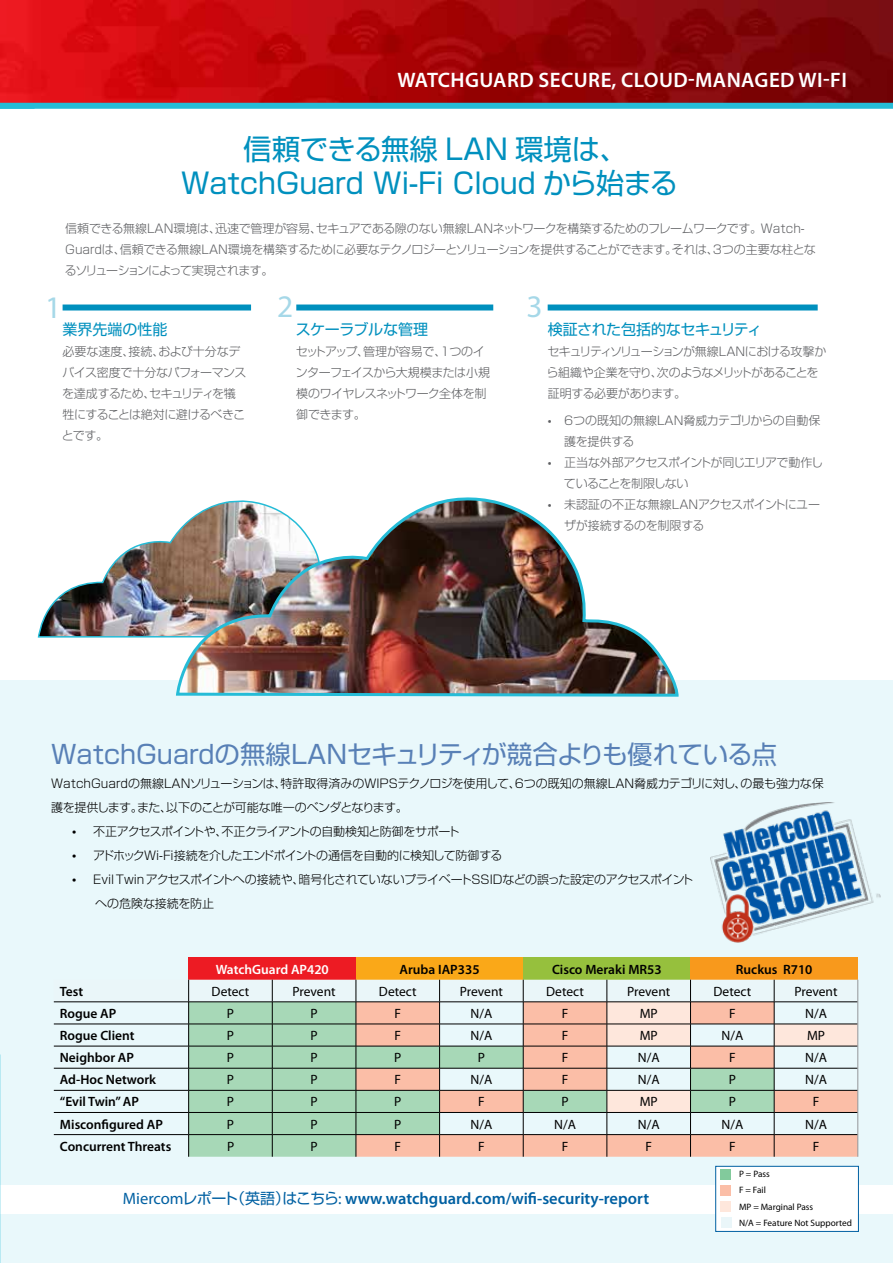
<style>
.page{position:relative;width:893px;height:1263px;background:#fff}
.page>*{position:absolute;margin:0;border:0;box-sizing:border-box;transform-origin:0 0}
.t1{font:31.5px "Myriad Pro";color:#a6d8e8}
.t2{font:28.5px/34.2px "Shin Go Pro";color:#0090be;text-align:center}
.t3{font:25.5px "Shin Go Pro";color:#5880b6}
.t4{font:600 21px "Myriad Pro";letter-spacing:.02em;color:#fff}
.t5{font:600 16.5px "Myriad Pro";color:#0060a2}
.t6{font:15px "Shin Go Pro";letter-spacing:-.015em;color:#0090be}
.t7{font:13.5px "Myriad Pro";color:#000}
.t8{font:600 13.5px "Myriad Pro";color:#000}
.t9{font:600 13.5px "Myriad Pro";color:#fff}
.t10{font:300 12px/21px "Shin Go Pro";letter-spacing:-.035em;color:#5e5f62}
.t11{font:300 12px/24px "Shin Go Pro";letter-spacing:-.03em;color:#000}
.t12{font:300 12px/24px "Shin Go Pro";letter-spacing:-.01em;color:#000}
.t13{font:300 12px/21px "Shin Go Pro";letter-spacing:-.06em;color:#5e5f62}
.t14{font:300 12px "Shin Go Pro";letter-spacing:-.055em;color:#000}
.t15{font:300 12px/21px "Shin Go Pro";letter-spacing:-.01em;color:#5e5f62}
.t16{font:9.3px/16.5px "Myriad Pro";color:#000}
.s1{font-family:"Myriad Pro";font-weight:400;font-size:13.5px}
.s2{font-family:"Myriad Pro";font-weight:400;font-size:15px}
.s3{font-weight:400}
.s4{font-family:"Shin Go Pro";font-weight:400;font-size:15px}
</style>
<div class="page">
<div style="left:0;top:680px;width:893px;height:583px;background:#e9f8fb"></div>
<div style="left:0;top:1186px;width:893px;height:28px;background:#fff"></div>
<div style="left:189px;top:957px;width:167px;height:23px;background:#ed1b23"></div>
<div style="left:356px;top:957px;width:167px;height:23px;background:#faa818"></div>
<div style="left:523px;top:957px;width:167px;height:23px;background:#96c03d"></div>
<div style="left:690px;top:957px;width:168px;height:23px;background:#f8991c"></div>
<svg style="left:54px;top:980px;width:804px;height:177px"></svg>
<img style="left:710px;top:803px;width:170px;height:140px">
<img style="left:37px;top:535px;width:138px;height:103px">
<img style="left:175px;top:497px;width:504px;height:200px">
<img style="left:0;top:0;width:893px;height:103px">
<div style="left:0;top:103px;width:893px;height:6px;background:#25bcd7"></div>
<div style="left:63px;top:304px;width:188px;height:6px;background:#0090be"></div>
<div style="left:296px;top:304px;width:197px;height:6px;background:#0090be"></div>
<div style="left:548px;top:304px;width:270px;height:6px;background:#0090be"></div>
<div style="left:715px;top:1166px;width:144px;height:65px;background:#fff;border:1px solid #0060a2"></div>
<div style="left:721px;top:1169px;width:10px;height:11px;background:#82ca9c"></div>
<div style="left:721px;top:1185px;width:10px;height:11px;background:#fbbea7"></div>
<div style="left:721px;top:1202px;width:10px;height:10px;background:#fee7dc"></div>
<div style="left:721px;top:1217px;width:11px;height:11px;background:#eaf6f9"></div>
<h3 class="t4" style="left:397px;top:68px;width:451px">WATCHGUARD SECURE, CLOUD-MANAGED WI-FI</h3>
<h2 class="t2" style="left:181px;top:129px;width:498px">信頼できる無線 LAN 環境は、<br>WatchGuard Wi-Fi Cloud から始まる</h2>
<p class="t10" style="left:65px;top:216px;width:753px">信頼できる無線LAN環境は、迅速で管理が容易、セキュアである隙のない無線LANネットワークを構築するためのフレームワークです。Watch-<br>Guardは、信頼できる無線LAN環境を構築するために必要なテクノロジーとソリューションを提供することができます。それは、3つの主要な柱となるソリューションによって実現されます。</p>
<h1 class="t1" style="left:45px;top:290px;width:18px">1</h1>
<h1 class="t1" style="left:277px;top:289px;width:18px">2</h1>
<h1 class="t1" style="left:527px;top:289px;width:18px">3</h1>
<p class="t6" style="left:63px;top:317px;width:106px">業界先端の性能</p>
<p class="t10" style="left:62px;top:340px;width:186px">必要な速度、接続、および十分なデバイス密度で十分なパフォーマンスを達成するため、セキュリティを犠牲にすることは絶対に避けるべきことです。</p>
<p class="t6" style="left:296px;top:317px;width:134px">スケーラブルな管理</p>
<p class="t10" style="left:296px;top:340px;width:196px">セットアップ、管理が容易で、1つのインターフェイスから大規模または小規模のワイヤレスネットワーク全体を制御できます。</p>
<p class="t6" style="left:548px;top:317px;width:216px">検証された包括的なセキュリティ</p>
<p class="t10" style="left:547px;top:340px;width:281px">セキュリティソリューションが無線LANにおける攻撃から組織や企業を守り、次のようなメリットがあることを証明する必要があります。</p>
<p class="t15" style="left:564px;top:409px;width:258px;text-indent:-16px"><span class="s1">•</span> 6つの既知の無線LAN脅威カテゴリからの自動保護を提供する</p>
<p class="t13" style="left:564px;top:451px;width:261px;text-indent:-16px"><span class="s1">•</span> 正当な外部アクセスポイントが同じエリアで動作していることを制限しない</p>
<p class="t10" style="left:564px;top:493px;width:257px;text-indent:-16px"><span class="s1">•</span> 未認証の不正な無線LANアクセスポイントにユーザが接続するのを制限する</p>
<h3 class="t3" style="left:51px;top:733px;width:727px">WatchGuardの無線LANセキュリティが競合よりも優れている点</h3>
<p class="t12" style="left:51px;top:770px;width:774px">WatchGuardの無線LANソリューションは、特許取得済みのWIPSテクノロジを使用して、6つの既知の無線LAN脅威カテゴリに対し、の最も強力な保護を提供します。また、以下のことが可能な唯一のベンダとなります。</p>
<p class="t14" style="left:72px;top:821px;width:389px"><span class="s2">•</span> 不正アクセスポイントや、不正クライアントの自動検知と防御をサポート</p>
<p class="t11" style="left:72px;top:842px;width:432px"><span class="s2">•</span> アドホックWi-Fi接続を介したエンドポイントの通信を自動的に検知して防御する</p>
<p class="t11" style="left:51px;top:866px;width:655px;text-indent:21px"><span class="s2">•</span> Evil Twin アクセスポイントへの接続や、暗号化されていないプライベートSSIDなどの誤った設定のアクセスポイント　　　　 への危険な接続を防止</p>
<p class="t9" style="left:216px;top:962px;width:115px">WatchGuard AP420</p>
<p class="t8" style="left:400px;top:962px;width:81px">Aruba IAP335</p>
<p class="t8" style="left:552px;top:962px;width:111px">Cisco Meraki MR53</p>
<p class="t8" style="left:736px;top:962px;width:78px">Ruckus R710</p>
<p class="t8" style="left:60px;top:984px;width:25px">Test</p>
<p class="t7" style="left:212px;top:984px;width:39px">Detect</p>
<p class="t7" style="left:293px;top:984px;width:45px">Prevent</p>
<p class="t7" style="left:379px;top:984px;width:39px">Detect</p>
<p class="t7" style="left:460px;top:984px;width:45px">Prevent</p>
<p class="t7" style="left:546px;top:984px;width:39px">Detect</p>
<p class="t7" style="left:627px;top:984px;width:45px">Prevent</p>
<p class="t7" style="left:713px;top:984px;width:39px">Detect</p>
<p class="t7" style="left:794px;top:984px;width:45px">Prevent</p>
<p class="t8" style="left:60px;top:1006px;width:58px">Rogue AP</p>
<p class="t7" style="left:227px;top:1006px;width:9px">P</p>
<p class="t7" style="left:311px;top:1006px;width:9px">P</p>
<p class="t7" style="left:394px;top:1006px;width:8px">F</p>
<p class="t7" style="left:471px;top:1006px;width:23px">N/A</p>
<p class="t7" style="left:562px;top:1006px;width:8px">F</p>
<p class="t7" style="left:640px;top:1006px;width:20px">MP</p>
<p class="t7" style="left:729px;top:1006px;width:8px">F</p>
<p class="t7" style="left:805px;top:1006px;width:23px">N/A</p>
<p class="t8" style="left:60px;top:1028px;width:76px">Rogue Client</p>
<p class="t7" style="left:227px;top:1028px;width:9px">P</p>
<p class="t7" style="left:311px;top:1028px;width:9px">P</p>
<p class="t7" style="left:394px;top:1028px;width:8px">F</p>
<p class="t7" style="left:471px;top:1028px;width:23px">N/A</p>
<p class="t7" style="left:562px;top:1028px;width:8px">F</p>
<p class="t7" style="left:640px;top:1028px;width:20px">MP</p>
<p class="t7" style="left:721px;top:1028px;width:23px">N/A</p>
<p class="t7" style="left:807px;top:1028px;width:20px">MP</p>
<p class="t8" style="left:60px;top:1050px;width:76px">Neighbor AP</p>
<p class="t7" style="left:227px;top:1050px;width:9px">P</p>
<p class="t7" style="left:311px;top:1050px;width:9px">P</p>
<p class="t7" style="left:394px;top:1050px;width:9px">P</p>
<p class="t7" style="left:478px;top:1050px;width:9px">P</p>
<p class="t7" style="left:562px;top:1050px;width:8px">F</p>
<p class="t7" style="left:638px;top:1050px;width:23px">N/A</p>
<p class="t7" style="left:729px;top:1050px;width:8px">F</p>
<p class="t7" style="left:805px;top:1050px;width:23px">N/A</p>
<p class="t8" style="left:60px;top:1072px;width:98px">Ad-Hoc Network</p>
<p class="t7" style="left:227px;top:1072px;width:9px">P</p>
<p class="t7" style="left:311px;top:1072px;width:9px">P</p>
<p class="t7" style="left:395px;top:1072px;width:8px">F</p>
<p class="t7" style="left:471px;top:1072px;width:23px">N/A</p>
<p class="t7" style="left:562px;top:1072px;width:8px">F</p>
<p class="t7" style="left:638px;top:1072px;width:23px">N/A</p>
<p class="t7" style="left:729px;top:1072px;width:9px">P</p>
<p class="t7" style="left:805px;top:1072px;width:23px">N/A</p>
<p class="t8" style="left:60px;top:1094px;width:81px">“Evil Twin” AP</p>
<p class="t7" style="left:227px;top:1094px;width:9px">P</p>
<p class="t7" style="left:311px;top:1094px;width:9px">P</p>
<p class="t7" style="left:394px;top:1094px;width:9px">P</p>
<p class="t7" style="left:478px;top:1094px;width:8px">F</p>
<p class="t7" style="left:562px;top:1094px;width:9px">P</p>
<p class="t7" style="left:640px;top:1094px;width:20px">MP</p>
<p class="t7" style="left:729px;top:1094px;width:9px">P</p>
<p class="t7" style="left:813px;top:1094px;width:8px">F</p>
<p class="t8" style="left:60px;top:1116px;width:105px">Misconfigured AP</p>
<p class="t7" style="left:227px;top:1117px;width:9px">P</p>
<p class="t7" style="left:311px;top:1117px;width:9px">P</p>
<p class="t7" style="left:394px;top:1117px;width:9px">P</p>
<p class="t7" style="left:471px;top:1117px;width:23px">N/A</p>
<p class="t7" style="left:554px;top:1117px;width:23px">N/A</p>
<p class="t7" style="left:638px;top:1117px;width:23px">N/A</p>
<p class="t7" style="left:722px;top:1117px;width:23px">N/A</p>
<p class="t7" style="left:805px;top:1117px;width:23px">N/A</p>
<p class="t8" style="left:60px;top:1139px;width:113px">Concurrent Threats</p>
<p class="t7" style="left:227px;top:1139px;width:9px">P</p>
<p class="t7" style="left:311px;top:1139px;width:9px">P</p>
<p class="t7" style="left:395px;top:1139px;width:8px">F</p>
<p class="t7" style="left:478px;top:1139px;width:8px">F</p>
<p class="t7" style="left:562px;top:1139px;width:8px">F</p>
<p class="t7" style="left:646px;top:1139px;width:8px">F</p>
<p class="t7" style="left:729px;top:1139px;width:8px">F</p>
<p class="t7" style="left:813px;top:1139px;width:8px">F</p>
<h3 class="t5" style="left:123px;top:1190px;width:528px"><span class="s3">Miercom</span><span class="s4">レポート（英語）はこちら</span><span class="s3">:</span> www.watchguard.com/wifi-security-report</h3>
<p class="t16" style="left:739px;top:1165px;width:114px">P = Pass<br>F = Fail<br>MP = Marginal Pass<br>N/A = Feature Not Supported</p>
</div>
